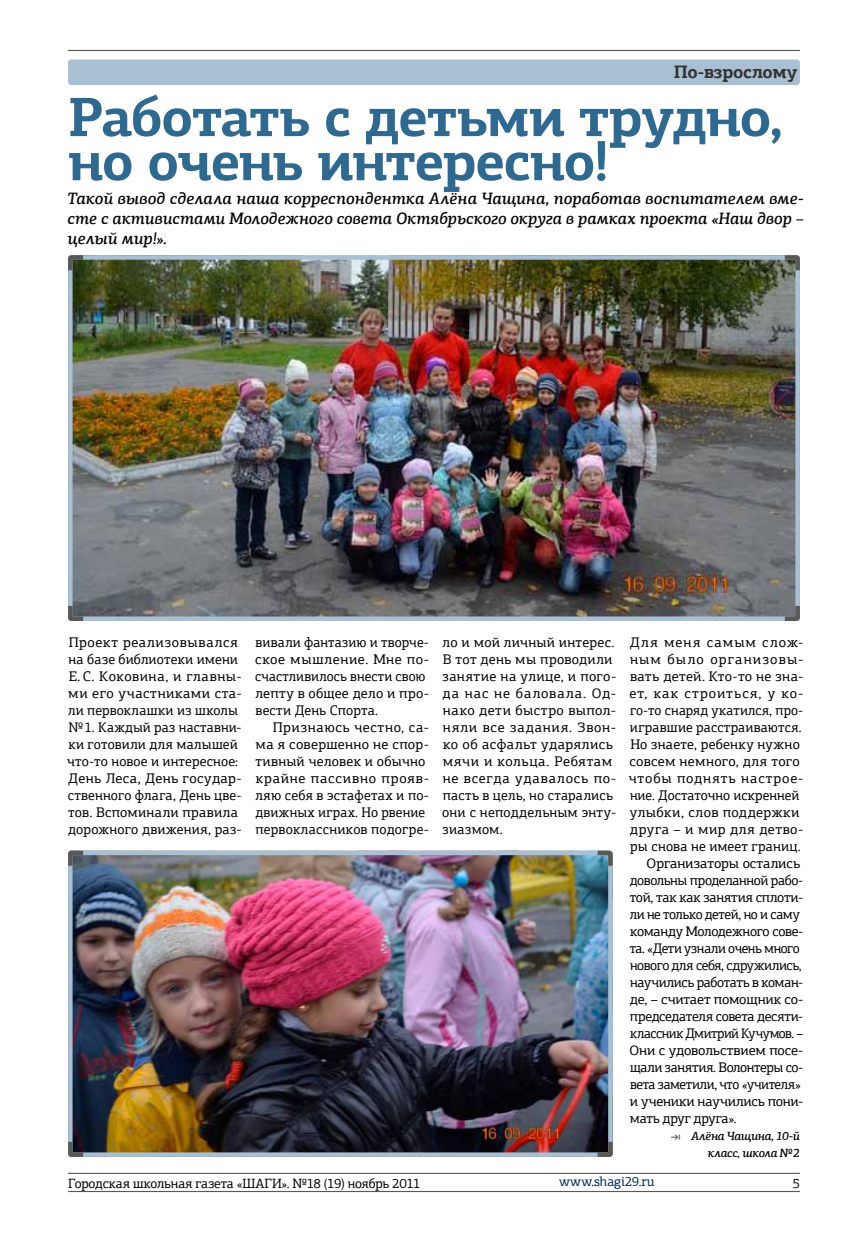
<style>
.page{position:relative;width:868px;height:1259px;background:#fff}
.page>*{position:absolute;margin:0;border:0;box-sizing:border-box;transform-origin:0 0}
.t1{font:700 55.5px/44.1px "PF Agora Slab Pro";letter-spacing:-.03em;color:#2f698f}
.t2{font:700 18px "PF Agora Slab Pro";letter-spacing:-.015em;color:#343230}
.t3{font:italic 500 16.5px/19.8px "PF Agora Slab Pro";color:#000;text-align:justify}
.t4{font:13.95px/17px "PF Agora Slab Pro";letter-spacing:.01em;color:#000}
.t5{font:13.95px "PF Agora Slab Pro";letter-spacing:-.03em;color:#000}
.t6{font:13.95px "PF Agora Slab Pro";letter-spacing:-.025em;color:#000}
.t7{font:13.95px "PF Agora Slab Pro";letter-spacing:-.02em;color:#000}
.t8{font:13.95px "PF Agora Slab Pro";letter-spacing:.075em;color:#000}
.t9{font:13.95px "PF Agora Slab Pro";letter-spacing:-.015em;color:#000}
.t10{font:13.95px "PF Agora Slab Pro";letter-spacing:-.04em;color:#000}
.t11{font:13.95px "PF Agora Slab Pro";letter-spacing:.06em;color:#000}
.t12{font:13.95px "PF Agora Slab Pro";letter-spacing:.04em;color:#000}
.t13{font:13.5px "PF Agora Slab Pro";letter-spacing:-.01em;color:#000}
.t14{font:13.5px "PF Agora Slab Pro";letter-spacing:-.005em;color:#002b55}
.t15{font:italic 500 12px/17px "PF Agora Slab Pro";letter-spacing:-.025em;color:#000;text-align:right}
.s1{font-style:normal;color:#585856}
</style>
<div class="page">
<hr style="left:68px;top:1191px;width:731px;height:1px;background:#585856">
<hr style="left:68px;top:1172px;width:731px;height:2px;background:#585856">
<hr style="left:68px;top:50px;width:731px;height:1px;background:#585856">
<div style="left:68px;top:60px;width:731px;height:25px;background:#a9bfd3"></div>
<img style="left:68px;top:850px;width:545px;height:307px">
<img style="left:68px;top:255px;width:732px;height:366px">
<p class="t2" style="left:673px;top:61px;width:125px">По-взрослому</p>
<h1 class="t1" style="left:68px;top:94px;width:716px">Работать с детьми трудно, но очень интересно!</h1>
<p class="t3" style="left:67px;top:188px;width:737px">Такой вывод сделала наша корреспондентка Алёна Чащина, поработав воспитателем вме&shy;сте с активистами Молодежного совета Октябрьского округа в рамках проекта «Наш двор – целый мир!».</p>
<p class="t4" style="left:67px;top:633px;width:176px">Проект реализовывался на базе библиотеки имени<br>Е. С. Коковина, и главны&shy;ми его участниками ста&shy;ли первоклашки из школы №1. Каждый раз наставни&shy;ки готовили для малышей что‑то новое и интересное:<br>День Леса, День государ&shy;ственного флага, День цве&shy;тов. Вспоминали правила дорожного движения, раз-</p>
<p class="t4" style="left:255px;top:633px;width:175px">вивали фантазию и творче&shy;ское мышление. Мне по&shy;счастливилось внести свою лепту в общее дело и про&shy;вести День Спорта.</p>
<p class="t4" style="left:255px;top:718px;width:175px;text-indent:18px">Признаюсь честно, са&shy;ма я совершенно не спор&shy;тивный человек и обычно крайне пассивно прояв&shy;ляю себя в эстафетах и по&shy;движных играх. Но рвение первоклассников подогре-</p>
<p class="t4" style="left:442px;top:633px;width:175px">ло и мой личный интерес.<br>В тот день мы проводили занятие на улице, и пого&shy;да нас не баловала. Од&shy;нако дети быстро выпол&shy;няли все задания. Звон&shy;ко об асфальт ударялись мячи и кольца. Ребятам не всегда удавалось по&shy;пасть в цель, но старались они с неподдельным энту&shy;зиазмом.</p>
<p class="t8" style="left:629px;top:633px;width:175px">Для меня самым слож-</p>
<p class="t8" style="left:630px;top:650px;width:175px">ным было организовы-</p>
<p class="t4" style="left:630px;top:667px;width:175px">вать детей. Кто‑то не зна-</p>
<p class="t8" style="left:629px;top:684px;width:175px">ет, как строиться, у ко-</p>
<p class="t4" style="left:630px;top:701px;width:175px">го‑то снаряд укатился, про-</p>
<p class="t4" style="left:630px;top:718px;width:173px">игравшие расстраиваются.</p>
<p class="t4" style="left:630px;top:735px;width:171px">Но знаете, ребенку нужно</p>
<p class="t4" style="left:629px;top:752px;width:172px">совсем немного, для того</p>
<p class="t11" style="left:629px;top:769px;width:176px">чтобы поднять настрое-</p>
<p class="t4" style="left:630px;top:786px;width:171px">ние. Достаточно искренней</p>
<p class="t4" style="left:629px;top:803px;width:171px">улыбки, слов поддержки</p>
<p class="t12" style="left:629px;top:820px;width:175px">друга – и мир для детво-</p>
<p class="t4" style="left:630px;top:837px;width:172px">ры снова не имеет границ.</p>
<p class="t4" style="left:646px;top:854px;width:155px">Организаторы остались</p>
<p class="t5" style="left:629px;top:871px;width:175px">довольны проделанной рабо-</p>
<p class="t9" style="left:629px;top:888px;width:175px">той, так как занятия сплоти-</p>
<p class="t5" style="left:629px;top:905px;width:172px">ли не только детей, но и саму</p>
<p class="t5" style="left:630px;top:922px;width:175px">команду Молодежного сове-</p>
<p class="t5" style="left:629px;top:939px;width:171px">та. «Дети узнали очень много</p>
<p class="t6" style="left:630px;top:956px;width:173px">нового для себя, сдружились,</p>
<p class="t5" style="left:630px;top:973px;width:175px">научились работать в коман-</p>
<p class="t7" style="left:629px;top:990px;width:175px">де, – считает помощник со-</p>
<p class="t7" style="left:630px;top:1007px;width:175px">председателя совета десяти-</p>
<p class="t10" style="left:630px;top:1024px;width:174px">классник Дмитрий Кучумов. –</p>
<p class="t9" style="left:629px;top:1041px;width:175px">Они с удовольствием посе-</p>
<p class="t6" style="left:630px;top:1058px;width:175px">щали занятия. Волонтеры со-</p>
<p class="t6" style="left:630px;top:1075px;width:172px">вета заметили, что «учителя»</p>
<p class="t6" style="left:630px;top:1092px;width:175px">и ученики научились пони-</p>
<p class="t7" style="left:630px;top:1109px;width:108px">мать друг друга».</p>
<p class="t15" style="left:670px;top:1127px;width:131px"><span class="s1">⇥</span> Алёна Чащина, 10‑й класс, школа №2</p>
<p class="t13" style="left:68px;top:1174px;width:354px">Городская школьная газета «ШАГИ». №18 (19) ноябрь 2011</p>
<p class="t14" style="left:559px;top:1173px;width:97px">www.shagi29.ru</p>
<p class="t13" style="left:792px;top:1174px;width:9px">5</p>
</div>
